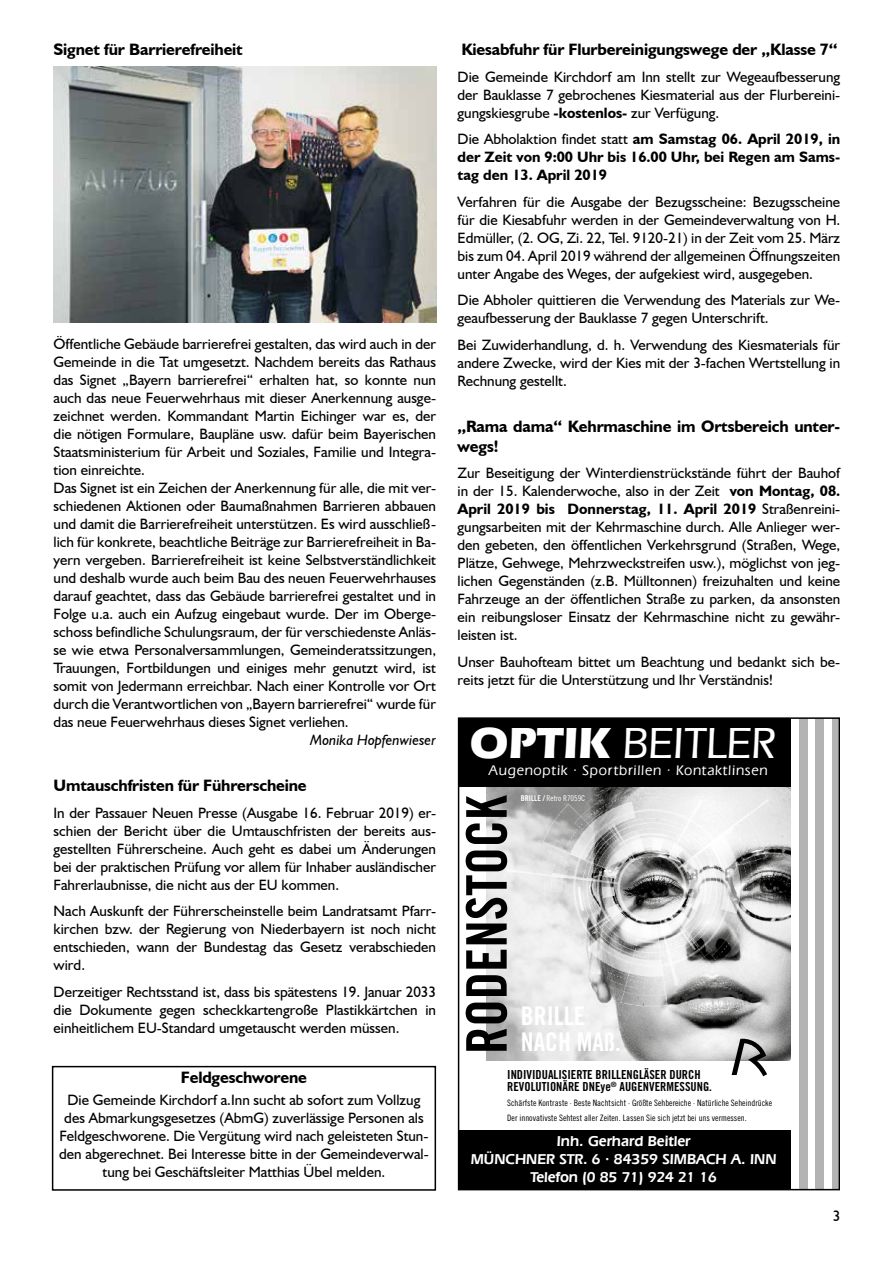
<style>
.page{position:relative;width:893px;height:1263px;background:#fff}
.page>*{position:absolute;margin:0;border:0;box-sizing:border-box;transform-origin:0 0}
.t1{font:500 45.75px "Eras IT Cby BT";color:#fff}
.t2{font:25.8px/25.8px "Trade Gothic LT Pro Bd Cn 20";color:#fff}
.t3{font:700 16.5px/19.8px "Humanist 521 BT";letter-spacing:-.01em;color:#000}
.t4{font:15px/18px "Humanist 521 BT";color:#000;text-align:justify}
.t5{font:700 15px/18px "Humanist 521 BT";color:#000;text-align:justify}
.t6{font:600 15px/18px "Eras IT Cby BT";color:#fff;text-align:center}
.t7{font:italic 15px "Humanist 521 BT";color:#000}
.t8{font:500 14.55px "Eras IT Cby BT";letter-spacing:.05em;color:#fff}
.t9{font:12.45px/12.5px "Trade Gothic LT Pro Bd Cn 20";color:#000}
.t10{font:8.85px "Trade Gothic LT Pro Cn 18";color:#000}
.t11{font:7.95px "Trade Gothic LT Pro Cn 18";color:#fff}
.s1{font-weight:700}
.s2{font-weight:400}
.s3{font-family:"Trade Gothic LT Pro Bd Cn 20"}
</style>
<div class="page">
<img style="left:54px;top:67px;width:382px;height:255px">
<div style="left:52px;top:1066px;width:384px;height:125px;border:2px solid #000"></div>
<img style="left:486px;top:786px;width:304px;height:274px">
<svg style="left:466px;top:1029px;width:41px;height:22px"></svg>
<svg style="left:466px;top:1002px;width:41px;height:21px"></svg>
<svg style="left:466px;top:975px;width:41px;height:21px"></svg>
<svg style="left:466px;top:950px;width:41px;height:19px"></svg>
<svg style="left:466px;top:850px;width:41px;height:94px"></svg>
<svg style="left:466px;top:823px;width:41px;height:21px"></svg>
<svg style="left:466px;top:795px;width:41px;height:22px"></svg>
<svg style="left:732px;top:1039px;width:35px;height:37px"></svg>
<div style="left:816px;top:718px;width:8px;height:471px;background:#b3b3b3"></div>
<div style="left:832px;top:718px;width:8px;height:471px;background:#b3b3b3"></div>
<div style="left:799px;top:718px;width:8px;height:471px;background:#b3b3b3"></div>
<div style="left:458px;top:718px;width:332px;height:68px;background:#000"></div>
<div style="left:459px;top:1130px;width:331px;height:60px;background:#000"></div>
<div style="left:458px;top:718px;width:382px;height:472px;border:2px solid #000"></div>
<p class="t3" style="left:54px;top:39px;width:191px">Signet für Barrierefreiheit</p>
<p class="t4" style="left:54px;top:334px;width:384px;text-align:left">Öffentliche Gebäude barrierefrei gestalten, das wird auch in der Gemeinde in die Tat umgesetzt. Nachdem bereits das Rathaus das Signet „Bayern barrierefrei“ erhalten hat, so konnte nun auch das neue Feuerwehrhaus mit dieser Anerkennung ausge&shy;zeichnet werden. Kommandant Martin Eichinger war es, der die nötigen Formulare, Baupläne usw. dafür beim Bayerischen Staatsministerium für Arbeit und Soziales, Familie und Integra&shy;tion einreichte.<br>Das Signet ist ein Zeichen der Anerkennung für alle, die mit ver&shy;schiedenen Aktionen oder Baumaßnahmen Barrieren abbauen und damit die Barrierefreiheit unterstützen. Es wird ausschließ&shy;lich für konkrete, beachtliche Beiträge zur Barrierefreiheit in Ba&shy;yern vergeben. Barrierefreiheit ist keine Selbstverständlichkeit und deshalb wurde auch beim Bau des neuen Feuerwehrhauses darauf geachtet, dass das Gebäude barrierefrei gestaltet und in Folge u.a. auch ein Aufzug eingebaut wurde. Der im Oberge&shy;schoss befindliche Schulungsraum, der für verschiedenste Anläs&shy;se wie etwa Personalversammlungen, Gemeinderatssitzungen, Trauungen, Fortbildungen und einiges mehr genutzt wird, ist somit von Jedermann erreichbar. Nach einer Kontrolle vor Ort durch die Verantwortlichen von „Bayern barrierefrei“ wurde für das neue Feuerwehrhaus dieses Signet verliehen.</p>
<p class="t7" style="left:310px;top:730px;width:127px">Monika Hopfenwieser</p>
<p class="t3" style="left:54px;top:775px;width:255px">Umtauschfristen für Führerscheine</p>
<p class="t4" style="left:54px;top:803px;width:384px">In der Passauer Neuen Presse (Ausgabe 16. Februar 2019) er&shy;schien der Bericht über die Umtauschfristen der bereits aus&shy;gestellten Führerscheine. Auch geht es dabei um Änderungen bei der praktischen Prüfung vor allem für Inhaber ausländischer Fahrerlaubnisse, die nicht aus der EU kommen.</p>
<p class="t4" style="left:54px;top:902px;width:384px">Nach Auskunft der Führerscheinstelle beim Landratsamt Pfarr&shy;kirchen bzw. der Regierung von Niederbayern ist noch nicht entschieden, wann der Bundestag das Gesetz verabschieden wird.</p>
<p class="t4" style="left:54px;top:982px;width:384px">Derzeitiger Rechtsstand ist, dass bis spätestens 19. Januar 2033 die Dokumente gegen scheckkartengroße Plastikkärtchen in einheitlichem EU-Standard umgetauscht werden müssen.</p>
<p class="t3" style="left:181px;top:1067px;width:128px">Feldgeschworene</p>
<p class="t4" style="left:59px;top:1091px;width:371px;text-align:center">Die Gemeinde Kirchdorf a.Inn sucht ab sofort zum Vollzug des Abmarkungsgesetzes (AbmG) zuverlässige Personen als Feldgeschworene. Die Vergütung wird nach geleisteten Stun&shy;den abgerechnet. Bei Interesse bitte in der Gemeindeverwal&shy;tung bei Geschäftsleiter Matthias Übel melden.</p>
<p class="t3" style="left:461px;top:39px;width:378px">Kiesabfuhr für Flurbereinigungswege der „Klasse 7“</p>
<p class="t4" style="left:458px;top:67px;width:384px">Die Gemeinde Kirchdorf am Inn stellt zur Wegeaufbesserung der Bauklasse 7 gebrochenes Kiesmaterial aus der Flurbereini&shy;gungskiesgrube <span class="s1">-kostenlos-</span> zur Verfügung.</p>
<p class="t5" style="left:458px;top:130px;width:384px"><span class="s2">Die Abholaktion findet statt</span> am Samstag 06. April 2019, in der Zeit von 9:00 Uhr bis 16.00 Uhr, bei Regen am Sams&shy;tag den 13. April 2019</p>
<p class="t4" style="left:458px;top:192px;width:384px">Verfahren für die Ausgabe der Bezugsscheine: Bezugsscheine für die Kiesabfuhr werden in der Gemeindeverwaltung von H.<br>Edmüller, (2. OG, Zi. 22, Tel. 9120-21) in der Zeit vom 25. März bis zum 04. April 2019 während der allgemeinen Öffnungszeiten unter Angabe des Weges, der aufgekiest wird, ausgegeben.</p>
<p class="t4" style="left:458px;top:291px;width:384px">Die Abholer quittieren die Verwendung des Materials zur We&shy;geaufbesserung der Bauklasse 7 gegen Unterschrift.</p>
<p class="t4" style="left:458px;top:335px;width:384px">Bei Zuwiderhandlung, d. h. Verwendung des Kiesmaterials für andere Zwecke, wird der Kies mit der 3-fachen Wertstellung in Rechnung gestellt.</p>
<p class="t3" style="left:458px;top:416px;width:384px">„Rama dama“ Kehrmaschine im Ortsbereich unter&shy;wegs!</p>
<p class="t4" style="left:458px;top:464px;width:384px">Zur Beseitigung der Winterdienstrückstände führt der Bauhof in der 15. Kalenderwoche, also in der Zeit <span class="s1">von Montag, 08.<br>April 2019 bis Donnerstag, 11. April 2019</span> Straßenreini&shy;gungsarbeiten mit der Kehrmaschine durch. Alle Anlieger wer&shy;den gebeten, den öffentlichen Verkehrsgrund (Straßen, Wege, Plätze, Gehwege, Mehrzweckstreifen usw.), möglichst von jeg&shy;lichen Gegenständen (z.B. Mülltonnen) freizuhalten und keine Fahrzeuge an der öffentlichen Straße zu parken, da ansonsten ein reibungsloser Einsatz der Kehrmaschine nicht zu gewähr&shy;leisten ist.</p>
<p class="t4" style="left:458px;top:652px;width:384px">Unser Bauhofteam bittet um Beachtung und bedankt sich be&shy;reits jetzt für die Unterstützung und Ihr Verständnis!</p>
<h1 class="t1" style="left:470px;top:715px;width:307px"><span class="s1">OPTIK</span> BEITLER</h1>
<p class="t8" style="left:489px;top:762px;width:280px">Augenoptik ∙ Sportbrillen ∙ Kontaktlinsen</p>
<p class="t11" style="left:521px;top:793px;width:66px"><span class="s3">BRILLE /</span> Retro R7059C</p>
<h2 class="t2" style="left:521px;top:1003px;width:102px">BRILLE<br>NACH MAß.</h2>
<p class="t9" style="left:507px;top:1068px;width:206px">INDIVIDUALISIERTE BRILLENGLÄSER DURCH<br>REVOLUTIONÄRE DNEye<sup>®</sup> AUGENVERMESSUNG.</p>
<p class="t10" style="left:507px;top:1112px;width:241px">Der innovativste Sehtest aller Zeiten. Lassen Sie sich jetzt bei uns vermessen.</p>
<p class="t10" style="left:507px;top:1097px;width:266px">Schärfste Kontraste · Beste Nachtsicht · Größte Sehbereiche · Natürliche Seheindrücke</p>
<p class="t6" style="left:471px;top:1132px;width:307px">Inh. Gerhard Beitler<br>MÜNCHNER STR. 6 ∙ 84359 SIMBACH A. INN<br>Telefon (0 85 71) 924 21 16</p>
<p class="t4" style="left:833px;top:1207px;width:9px">3</p>
</div>
